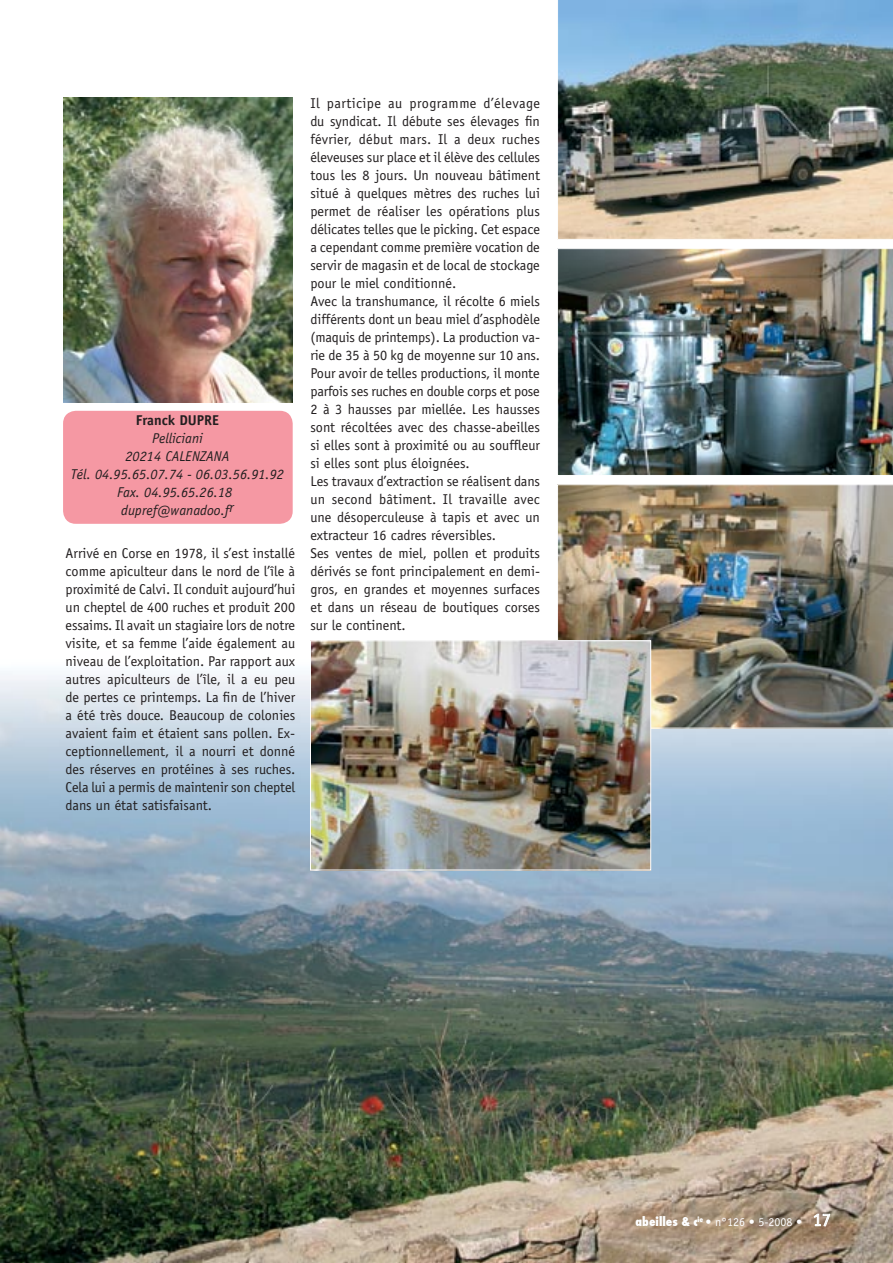
<style>
.page{position:relative;width:893px;height:1263px;background:#fff}
.page>*{position:absolute;margin:0;border:0;box-sizing:border-box;transform-origin:0 0}
.t1{font:18px "Officina Sans";color:#fff}
.t2{font:14.25px/18px "Officina Sans";color:#231f20;text-align:justify}
.t3{font:italic 14.25px "Officina Sans";color:#231f20}
.t4{font:700 14.25px "Officina Sans";color:#231f20}
.t5{font:12px "Officina Sans";color:#fff}
.s1{font-family:"Futura";font-weight:800;font-stretch:condensed}
</style>
<div class="page">
<img style="left:0;top:671px;width:893px;height:592px">
<img style="left:557px;top:0;width:336px;height:240px">
<img style="left:63px;top:97px;width:230px;height:305px">
<img style="left:557px;top:484px;width:336px;height:244px">
<img style="left:557px;top:248px;width:336px;height:227px">
<img style="left:312px;top:642px;width:337px;height:226px">
<div style="left:310px;top:640px;width:341px;height:230px;border:1px solid #fff"></div>
<div style="left:63px;top:411px;width:230px;height:113px;background:#f598a3"></div>
<svg style="left:814px;top:1213px;width:16px;height:16px"></svg>
<p class="t4" style="left:136px;top:411px;width:85px">Franck DUPRE</p>
<p class="t3" style="left:152px;top:430px;width:52px">Pelliciani</p>
<p class="t3" style="left:126px;top:448px;width:105px">20214 CALENZANA</p>
<p class="t3" style="left:71px;top:466px;width:215px">Tél. 04.95.65.07.74 - 06.03.56.91.92</p>
<p class="t3" style="left:117px;top:484px;width:117px">Fax. 04.95.65.26.18</p>
<p class="t3" style="left:121px;top:502px;width:114px">dupref@wanadoo.fr</p>
<p class="t2" style="left:66px;top:544px;width:231px">Arrivé en Corse en 1978, il s’est installé comme apiculteur dans le nord de l’île à proximité de Calvi. Il conduit aujourd’hui un cheptel de 400 ruches et produit 200 essaims. Il avait un stagiaire lors de notre visite, et sa femme l’aide également au niveau de l’exploitation. Par rapport aux autres apiculteurs de l’île, il a eu peu de pertes ce printemps. La fin de l’hiver a été très douce. Beaucoup de colonies avaient faim et étaient sans pollen. Ex&shy;ceptionnellement, il a nourri et donné des réserves en protéines à ses ruches.<br>Cela lui a permis de maintenir son cheptel dans un état satisfaisant.</p>
<p class="t2" style="left:310px;top:94px;width:231px">Il participe au programme d’élevage du syndicat. Il débute ses élevages fin février, début mars. Il a deux ruches éleveuses sur place et il élève des cellules tous les 8 jours. Un nouveau bâtiment situé à quelques mètres des ruches lui permet de réaliser les opérations plus délicates telles que le picking. Cet espace a cependant comme première vocation de servir de magasin et de local de stockage pour le miel conditionné.</p>
<p class="t2" style="left:310px;top:292px;width:231px">Avec la transhumance, il récolte 6 miels différents dont un beau miel d’asphodèle (maquis de printemps). La production va&shy;rie de 35 à 50 kg de moyenne sur 10 ans.<br>Pour avoir de telles productions, il monte parfois ses ruches en double corps et pose 2 à 3 hausses par miellée. Les hausses sont récoltées avec des chasse-abeilles si elles sont à proximité ou au souffleur si elles sont plus éloignées.</p>
<p class="t2" style="left:310px;top:472px;width:231px">Les travaux d’extraction se réalisent dans un second bâtiment. Il travaille avec une désoperculeuse à tapis et avec un extracteur 16 cadres réversibles.</p>
<p class="t2" style="left:310px;top:544px;width:231px">Ses ventes de miel, pollen et produits dérivés se font principalement en demi&shy;gros, en grandes et moyennes surfaces et dans un réseau de boutiques corses sur le continent.</p>
<p class="t5" style="left:635px;top:1214px;width:168px"><span class="s1">abeilles &amp; c</span><sup>ie</sup> • n°126 • 5-2008 •</p>
<p class="t1" style="left:813px;top:1209px;width:19px">17</p>
</div>
